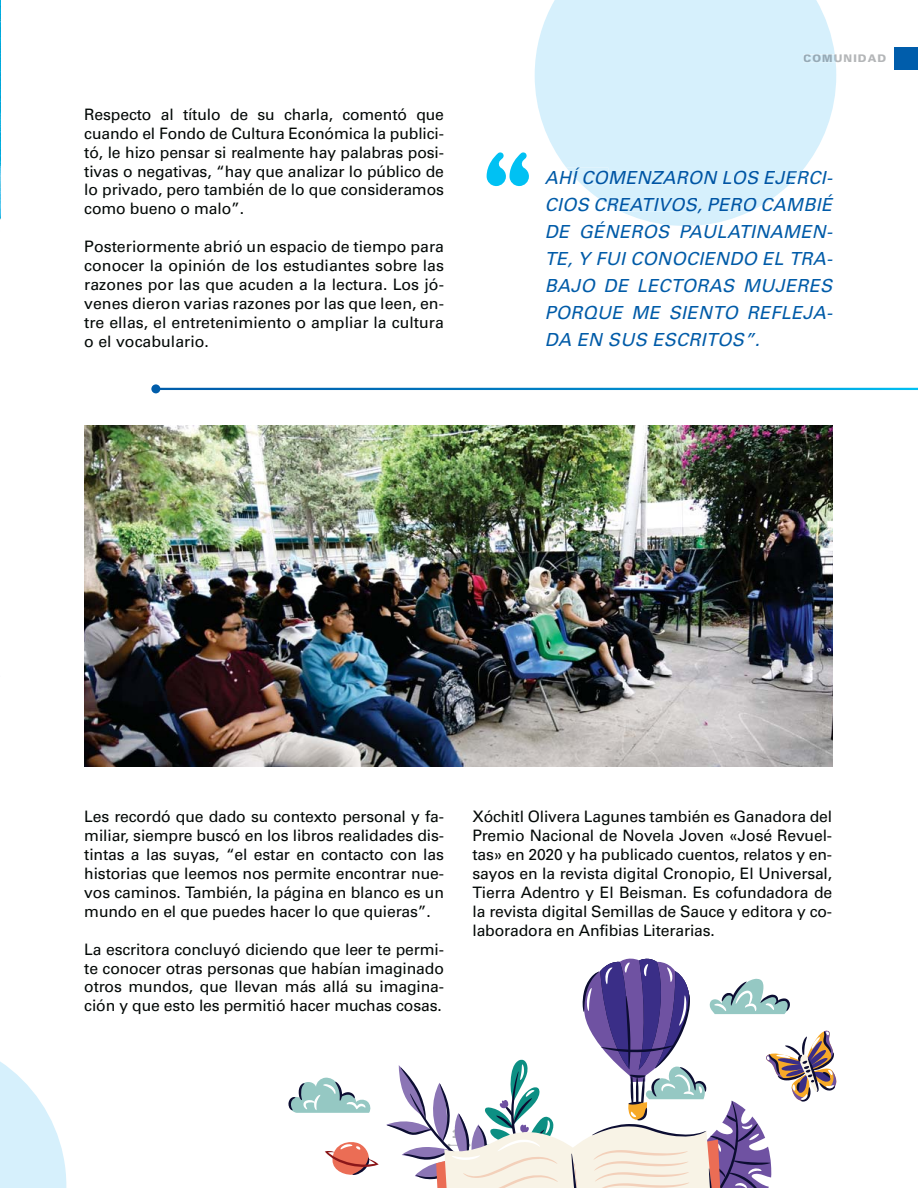
<style>
.page{position:relative;width:918px;height:1188px;background:#fff}
.page>*{position:absolute;margin:0;border:0;box-sizing:border-box;transform-origin:0 0}
.t1{font:18px/27px "Univers LT 55 Obl";letter-spacing:.02em;color:#005ba8;text-align:justify}
.t2{font:15.75px/18.9px "Univers LT 55 Rm";letter-spacing:-.01em;color:#030806;text-align:justify}
.t3{font:12px "Museo Sans 900";color:#b4b6b8}
.t4{font:10.5px "Univers LT 75 Blk";letter-spacing:.1em;color:#b4b6b8}
.s1{color:#97aab6}
.s2{color:#0055a4}
</style>
<div class="page">
<div style="left:895px;top:47px;width:23px;height:23px;background:#005dab"></div>
<img style="left:0;top:0;width:1px;height:220px">
<svg style="left:0;top:1061px;width:66px;height:127px"></svg>
<img style="left:84px;top:426px;width:748px;height:341px">
<svg style="left:151px;top:384px;width:9px;height:9px"></svg>
<svg style="left:487px;top:152px;width:42px;height:34px"></svg>
<svg style="left:535px;top:0;width:301px;height:225px;fill:#d6f0fc"></svg>
<svg style="left:804px;top:55px;width:32px;height:8px"></svg>
<svg style="left:566px;top:168px;width:42px;height:17px"></svg>
<div style="left:610px;top:171px;width:16px;height:13px;background:#d6f0fc"></div>
<div style="left:627px;top:171px;width:48px;height:13px;background:#d6f0fc"></div>
<div style="left:677px;top:171px;width:12px;height:13px;background:#d6f0fc"></div>
<div style="left:690px;top:171px;width:28px;height:14px;background:#d6f0fc"></div>
<div style="left:723px;top:171px;width:8px;height:13px;background:#d6f0fc"></div>
<div style="left:734px;top:171px;width:12px;height:14px;background:#d6f0fc"></div>
<div style="left:759px;top:171px;width:16px;height:13px;background:#d6f0fc"></div>
<svg style="left:748px;top:171px;width:12px;height:14px"></svg>
<div style="left:775px;top:171px;width:10px;height:13px;background:#d6f0fc"></div>
<svg style="left:786px;top:171px;width:16px;height:13px"></svg>
<svg style="left:598px;top:198px;width:87px;height:14px"></svg>
<div style="left:686px;top:198px;width:11px;height:14px;background:#d6f0fc"></div>
<div style="left:698px;top:198px;width:32px;height:16px;background:#d6f0fc"></div>
<div style="left:731px;top:198px;width:11px;height:13px;background:#d6f0fc"></div>
<svg style="left:744px;top:198px;width:29px;height:14px"></svg>
<svg style="left:670px;top:225px;width:30px;height:1px"></svg>
<svg style="left:288px;top:1077px;width:83px;height:36px"></svg>
<svg style="left:325px;top:1142px;width:54px;height:33px"></svg>
<svg style="left:386px;top:958px;width:451px;height:230px"></svg>
<p class="t2" style="left:84px;top:105px;width:361px">Respecto al título de su charla, comentó que cuando el Fondo de Cultura Económica la publici&shy;tó, le hizo pensar si realmente hay palabras posi&shy;tivas o negativas, “hay que analizar lo público de lo privado, pero también de lo que consideramos como bueno o malo”.</p>
<p class="t2" style="left:84px;top:237px;width:361px">Posteriormente abrió un espacio de tiempo para conocer la opinión de los estudiantes sobre las razones por las que acuden a la lectura. Los jó&shy;venes dieron varias razones por las que leen, en&shy;tre ellas, el entretenimiento o ampliar la cultura o el vocabulario.</p>
<p class="t4" style="left:803px;top:52px;width:85px"><span class="s1">COMU</span>NIDAD</p>
<p class="t1" style="left:545px;top:164px;width:289px">A<span class="s2">HÍ COMENZARON LOS EJER</span>CI-CIOS <span class="s2">CREATIVOS, PERO CA</span>MBIÉ DE GÉNERO<span class="s2">S PA</span>ULATINAMEN-TE, Y FUI CONOCIENDO EL TRA-BAJO DE LECTORAS MUJERES PORQUE ME SIENTO REFLEJA-DA EN SUS ESCRITOS”.</p>
<p class="t2" style="left:84px;top:807px;width:361px">Les recordó que dado su contexto personal y fa&shy;miliar, siempre buscó en los libros realidades dis&shy;tintas a las suyas, “el estar en contacto con las historias que leemos nos permite encontrar nue&shy;vos caminos. También, la página en blanco es un mundo en el que puedes hacer lo que quieras”.</p>
<p class="t2" style="left:84px;top:940px;width:361px">La escritora concluyó diciendo que leer te permi&shy;te conocer otras personas que habían imaginado otros mundos, que llevan más allá su imagina&shy;ción y que esto les permitió hacer muchas cosas.</p>
<p class="t2" style="left:473px;top:807px;width:361px">Xóchitl Olivera Lagunes también es Ganadora del Premio Nacional de Novela Joven «José Revuel&shy;tas» en 2020 y ha publicado cuentos, relatos y en&shy;sayos en la revista digital Cronopio, El Universal, Tierra Adentro y El Beisman. Es cofundadora de la revista digital Semillas de Sauce y editora y co&shy;laboradora en Anfibias Literarias.</p>
<p class="t3" style="left:452px;top:1129px;width:15px">13</p>
</div>
